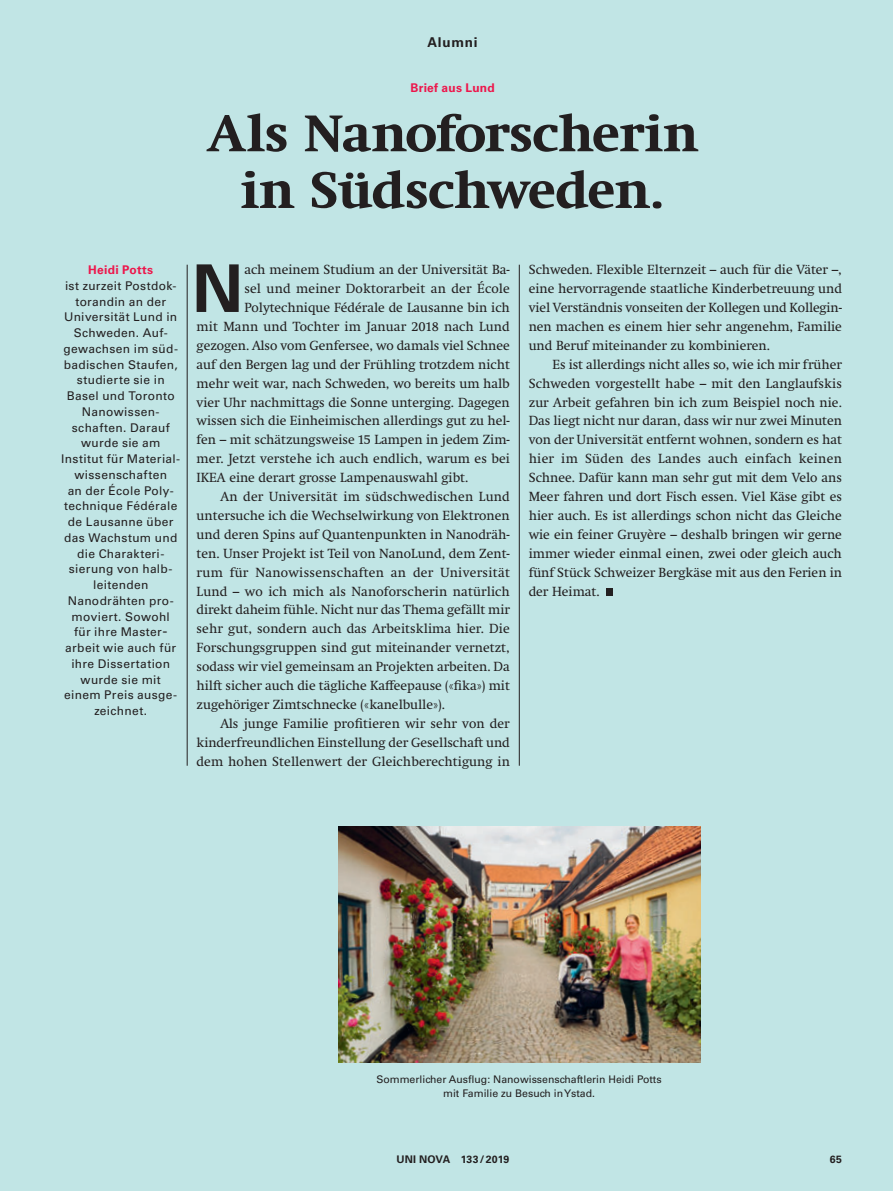
<style>
.page{position:relative;width:893px;height:1191px;background:#c1e5e5}
.page>*{position:absolute;margin:0;border:0;box-sizing:border-box;transform-origin:0 0}
.t1{font:700 65.85px "Univers LT Std";color:#231f20}
.t2{font:700 52.5px/56.7px "Swift Neue LT Pro";letter-spacing:-.01em;color:#231f20;text-align:center}
.t3{font:13.5px/18.9px "Swift Neue LT Pro";color:#231f20;text-align:justify}
.t4{font:13.5px "Swift Neue LT Pro";letter-spacing:.025em;color:#231f20}
.t5{font:700 13.5px "Univers LT Std";letter-spacing:.055em;color:#231f20}
.t6{font:12px/15.8px "Univers LT Std";letter-spacing:.03em;color:#231f20;text-align:center}
.t7{font:700 12px "Univers LT Std";letter-spacing:.025em;color:#ed164b}
.t8{font:10.5px/14.2px "Univers LT Std";color:#231f20;text-align:center}
.t9{font:700 10.5px "Univers LT Std";letter-spacing:.02em;color:#231f20}
</style>
<div class="page">
<img style="left:338px;top:827px;width:362px;height:235px">
<hr style="left:187px;top:265px;width:1px;height:500px;background:#231f20">
<hr style="left:519px;top:265px;width:1px;height:500px;background:#231f20">
<div style="left:606px;top:588px;width:7px;height:7px;background:#231f20"></div>
<p class="t5" style="left:427px;top:37px;width:52px">Alumni</p>
<p class="t7" style="left:410px;top:83px;width:86px">Brief aus Lund</p>
<h2 class="t2" style="left:207px;top:109px;width:493px">Als Nanoforscherin in Südschweden.</h2>
<p class="t7" style="left:88px;top:265px;width:67px">Heidi Potts</p>
<p class="t6" style="left:61px;top:278px;width:121px">ist zurzeit Postdok&shy;torandin an der<br>Universität Lund in<br>Schweden. Auf&shy;gewachsen im süd&shy;badischen Staufen, studierte sie in<br>Basel und Toronto<br>Nanowissen&shy;schaften. Darauf wurde sie am<br>Institut für Material&shy;wissenschaften<br>an der École Poly&shy;technique Fédérale de Lausanne über das Wachstum und die Charakteri&shy;sierung von halb&shy;leitenden<br>Nanodrähten pro&shy;moviert. Sowohl<br>für ihre Master&shy;arbeit wie auch für ihre Dissertation wurde sie mit einem Preis ausge&shy;zeichnet.</p>
<h1 class="t1" style="left:192px;top:263px;width:53px">N</h1>
<p class="t3" style="left:244px;top:261px;width:267px">ach meinem Studium an der Universität Ba-</p>
<p class="t3" style="left:244px;top:280px;width:267px">sel und meiner Doktorarbeit an der École</p>
<p class="t3" style="left:244px;top:299px;width:267px">Polytechnique Fédérale de Lausanne bin ich</p>
<p class="t3" style="left:197px;top:318px;width:315px">mit Mann und Tochter im Januar 2018 nach Lund</p>
<p class="t3" style="left:197px;top:337px;width:315px">gezogen. Also vom Genfersee, wo damals viel Schnee</p>
<p class="t3" style="left:197px;top:356px;width:315px">auf den Bergen lag und der Frühling trotzdem nicht</p>
<p class="t3" style="left:197px;top:375px;width:315px">mehr weit war, nach Schweden, wo bereits um halb</p>
<p class="t3" style="left:197px;top:393px;width:315px">vier Uhr nachmittags die Sonne unterging. Dagegen</p>
<p class="t3" style="left:197px;top:412px;width:315px">wissen sich die Einheimischen allerdings gut zu hel-</p>
<p class="t3" style="left:197px;top:431px;width:315px">fen – mit schätzungsweise 15 Lampen in jedem Zim-</p>
<p class="t3" style="left:197px;top:450px;width:315px">mer. Jetzt verstehe ich auch endlich, warum es bei</p>
<p class="t3" style="left:197px;top:469px;width:273px">IKEA eine derart grosse Lampenauswahl gibt.</p>
<p class="t3" style="left:220px;top:488px;width:291px">An der Universität im südschwedischen Lund</p>
<p class="t3" style="left:197px;top:507px;width:315px">untersuche ich die Wechselwirkung von Elektronen</p>
<p class="t3" style="left:197px;top:526px;width:315px">und deren Spins auf Quantenpunkten in Nanodräh-</p>
<p class="t3" style="left:197px;top:545px;width:315px">ten. Unser Projekt ist Teil von NanoLund, dem Zent-</p>
<p class="t4" style="left:197px;top:567px;width:315px">rum für Nanowissenschaften an der Universität</p>
<p class="t3" style="left:197px;top:582px;width:315px">Lund – wo ich mich als Nanoforscherin natürlich</p>
<p class="t3" style="left:197px;top:601px;width:315px">direkt daheim fühle. Nicht nur das Thema gefällt mir</p>
<p class="t3" style="left:197px;top:620px;width:315px">sehr gut, sondern auch das Arbeitsklima hier. Die</p>
<p class="t3" style="left:197px;top:639px;width:315px">Forschungsgruppen sind gut miteinander vernetzt,</p>
<p class="t3" style="left:197px;top:658px;width:315px">sodass wir viel gemeinsam an Projekten arbeiten. Da</p>
<p class="t3" style="left:197px;top:677px;width:315px">hilft sicher auch die tägliche Kaffeepause («fika») mit</p>
<p class="t3" style="left:197px;top:696px;width:250px">zugehöriger Zimtschnecke («kanelbulle»).</p>
<p class="t3" style="left:220px;top:715px;width:291px">Als junge Familie profitieren wir sehr von der</p>
<p class="t3" style="left:197px;top:734px;width:315px">kinderfreundlichen Einstellung der Gesellschaft und</p>
<p class="t3" style="left:197px;top:753px;width:315px">dem hohen Stellenwert der Gleichberechtigung in</p>
<p class="t3" style="left:529px;top:261px;width:315px">Schweden. Flexible Elternzeit – auch für die Väter –, eine hervorragende staatliche Kinderbetreuung und viel Verständnis vonseiten der Kollegen und Kollegin&shy;nen machen es einem hier sehr angenehm, Familie und Beruf miteinander zu kombinieren.</p>
<p class="t3" style="left:529px;top:356px;width:315px;text-indent:24px">Es ist allerdings nicht alles so, wie ich mir früher Schweden vorgestellt habe – mit den Langlaufskis zur Arbeit gefahren bin ich zum Beispiel noch nie.<br>Das liegt nicht nur daran, dass wir nur zwei Minuten von der Universität entfernt wohnen, sondern es hat hier im Süden des Landes auch einfach keinen Schnee. Dafür kann man sehr gut mit dem Velo ans Meer fahren und dort Fisch essen. Viel Käse gibt es hier auch. Es ist allerdings schon nicht das Gleiche wie ein feiner Gruyère – deshalb bringen wir gerne immer wieder einmal einen, zwei oder gleich auch fünf Stück Schweizer Bergkäse mit aus den Ferien in der Heimat.</p>
<p class="t8" style="left:377px;top:1072px;width:286px">Sommerlicher Ausflug: Nanowissenschaftlerin Heidi Potts mit Familie zu Besuch in Ystad.</p>
<p class="t9" style="left:396px;top:1154px;width:115px">UNI NOVA 133 / 2019</p>
<p class="t9" style="left:830px;top:1154px;width:14px">65</p>
</div>
